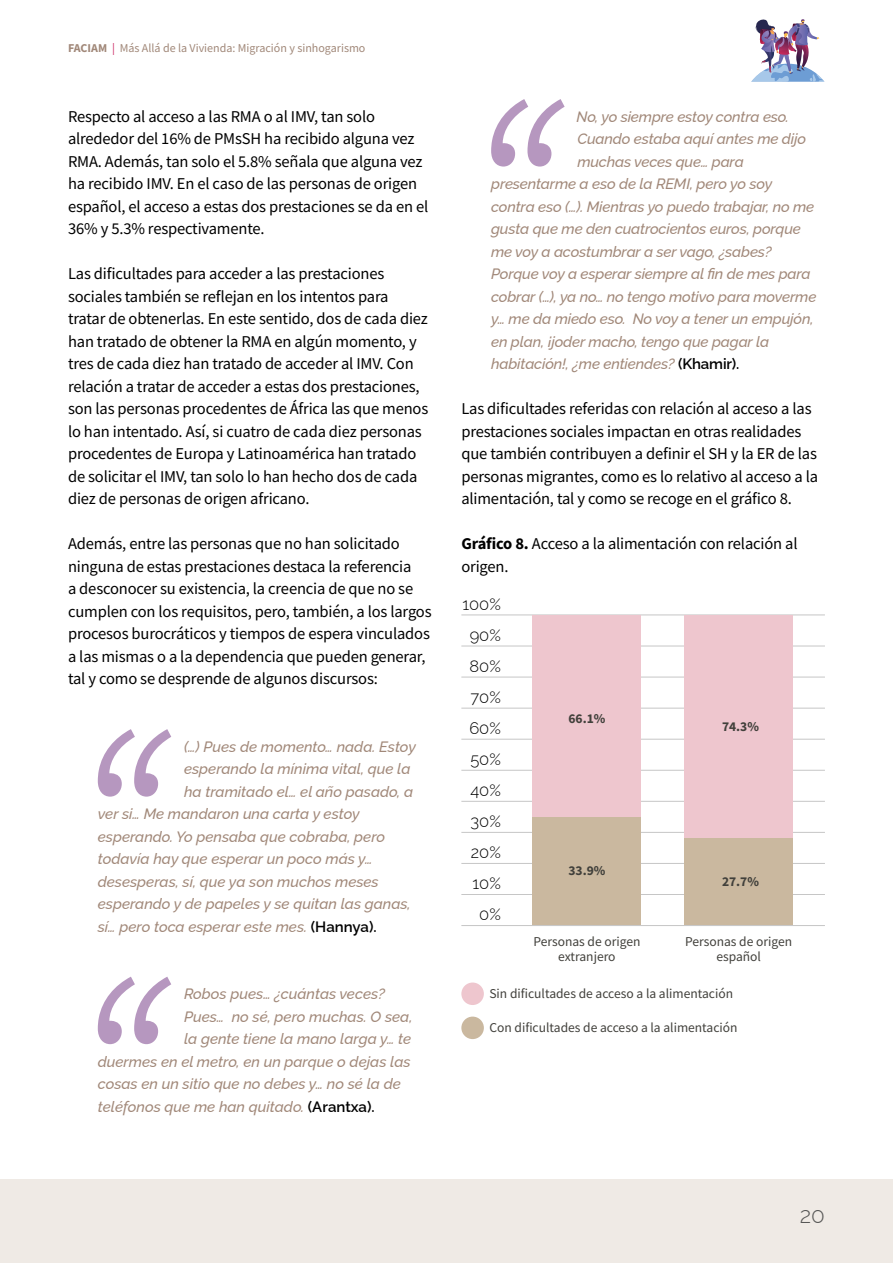
<style>
.page{position:relative;width:893px;height:1263px;background:#fff}
.page>*{position:absolute;margin:0;border:0;box-sizing:border-box;transform-origin:0 0}
.t1{font:300 22.5px "Raleway";color:#575756}
.t2{font:16.5px/22.5px "Source Sans Pro";letter-spacing:-.01em;color:#000}
.t3{font:300 16.5px "Raleway";color:#000}
.t4{font:italic 500 15px "Raleway";letter-spacing:-.01em;color:#a18879}
.t5{font:13.5px/15px "Source Sans Pro";color:#41403b;text-align:center}
.t6{font:700 13.5px "Source Sans Pro";color:#41403b}
.t7{font:12px "Source Sans Pro";color:#a18879}
.s1{font-weight:700}
.s2{color:#ca2561}
.s3{font-weight:600;font-style:normal;color:#000}
</style>
<div class="page">
<div style="left:0;top:1179px;width:893px;height:84px;background:#efeae5"></div>
<img style="left:751px;top:19px;width:73px;height:63px">
<svg style="left:98px;top:729px;width:73px;height:68px"></svg>
<svg style="left:98px;top:977px;width:73px;height:67px"></svg>
<svg style="left:491px;top:99px;width:74px;height:68px"></svg>
<div style="left:461px;top:1016px;width:23px;height:23px;background:#cab89f;border-radius:50%"></div>
<div style="left:461px;top:982px;width:23px;height:23px;background:#eec6ce;border-radius:50%"></div>
<hr style="left:461px;top:925px;width:364px;height:1px;background:#c6c6c6">
<hr style="left:461px;top:894px;width:364px;height:1px;background:#c6c6c6">
<hr style="left:461px;top:863px;width:364px;height:1px;background:#c6c6c6">
<hr style="left:461px;top:832px;width:364px;height:1px;background:#c6c6c6">
<hr style="left:461px;top:801px;width:364px;height:1px;background:#c6c6c6">
<hr style="left:461px;top:770px;width:364px;height:1px;background:#c6c6c6">
<hr style="left:461px;top:739px;width:364px;height:1px;background:#c6c6c6">
<hr style="left:461px;top:708px;width:364px;height:1px;background:#c6c6c6">
<hr style="left:461px;top:677px;width:364px;height:1px;background:#c6c6c6">
<hr style="left:461px;top:646px;width:364px;height:1px;background:#c6c6c6">
<hr style="left:461px;top:615px;width:364px;height:1px;background:#c6c6c6">
<div style="left:532px;top:615px;width:109px;height:207px;background:#eec6ce"></div>
<div style="left:684px;top:615px;width:109px;height:223px;background:#eec6ce"></div>
<div style="left:532px;top:817px;width:109px;height:108px;background:#cab89f"></div>
<div style="left:684px;top:838px;width:109px;height:87px;background:#cab89f"></div>
<p class="t7" style="left:68px;top:40px;width:299px"><span class="s1">FACIAM</span> <span class="s2">|</span> Más Allá de la Vivienda: Migración y sinhogarismo</p>
<p class="t2" style="left:68px;top:105px;width:362px">Respecto al acceso a las RMA o al IMV, tan solo alrededor del 16% de PMsSH ha recibido alguna vez RMA. Además, tan solo el 5.8% señala que alguna vez ha recibido IMV. En el caso de las personas de origen español, el acceso a estas dos prestaciones se da en el 36% y 5.3% respectivamente.</p>
<p class="t2" style="left:68px;top:262px;width:362px">Las dificultades para acceder a las prestaciones sociales también se reflejan en los intentos para tratar de obtenerlas. En este sentido, dos de cada diez han tratado de obtener la RMA en algún momento, y tres de cada diez han tratado de acceder al IMV. Con relación a tratar de acceder a estas dos prestaciones, son las personas procedentes de África las que menos lo han intentado. Así, si cuatro de cada diez personas procedentes de Europa y Latinoamérica han tratado de solicitar el IMV, tan solo lo han hecho dos de cada diez de personas de origen africano.</p>
<p class="t2" style="left:68px;top:532px;width:365px">Además, entre las personas que no han solicitado ninguna de estas prestaciones destaca la referencia<br>a desconocer su existencia, la creencia de que no se cumplen con los requisitos, pero, también, a los largos procesos burocráticos y tiempos de espera vinculados a las mismas o a la dependencia que pueden generar, tal y como se desprende de algunos discursos:</p>
<p class="t4" style="left:184px;top:734px;width:233px">(…) Pues de momento… nada. Estoy</p>
<p class="t4" style="left:184px;top:757px;width:228px">esperando la mínima vital, que la</p>
<p class="t4" style="left:184px;top:779px;width:231px">ha tramitado el… el año pasado, a</p>
<p class="t4" style="left:98px;top:802px;width:263px">ver si… Me mandaron una carta y estoy</p>
<p class="t4" style="left:98px;top:824px;width:289px">esperando. Yo pensaba que cobraba, pero</p>
<p class="t4" style="left:98px;top:847px;width:276px">todavía hay que esperar un poco más y…</p>
<p class="t4" style="left:98px;top:869px;width:282px">desesperas, sí, que ya son muchos meses</p>
<p class="t4" style="left:98px;top:892px;width:314px">esperando y de papeles y se quitan las ganas,</p>
<p class="t4" style="left:98px;top:914px;width:280px">sí… pero toca esperar este mes. <span class="s3">(Hannya).</span></p>
<p class="t4" style="left:184px;top:982px;width:202px">Robos pues… ¿cuántas veces?</p>
<p class="t4" style="left:184px;top:1004px;width:230px">Pues… no sé, pero muchas. O sea,</p>
<p class="t4" style="left:184px;top:1027px;width:229px">la gente tiene la mano larga y… te</p>
<p class="t4" style="left:98px;top:1049px;width:314px">duermes en el metro, en un parque o dejas las</p>
<p class="t4" style="left:98px;top:1072px;width:305px">cosas en un sitio que no debes y… no sé la de</p>
<p class="t4" style="left:98px;top:1094px;width:278px">teléfonos que me han quitado. <span class="s3">(Arantxa).</span></p>
<p class="t4" style="left:577px;top:104px;width:214px">No, yo siempre estoy contra eso.</p>
<p class="t4" style="left:577px;top:127px;width:230px">Cuando estaba aquí antes me dijo</p>
<p class="t4" style="left:577px;top:149px;width:168px">muchas veces que… para</p>
<p class="t4" style="left:491px;top:172px;width:283px">presentarme a eso de la REMI, pero yo soy</p>
<p class="t4" style="left:491px;top:194px;width:325px">contra eso (…). Mientras yo puedo trabajar, no me</p>
<p class="t4" style="left:491px;top:217px;width:311px">gusta que me den cuatrocientos euros, porque</p>
<p class="t4" style="left:491px;top:239px;width:282px">me voy a acostumbrar a ser vago, ¿sabes?</p>
<p class="t4" style="left:491px;top:262px;width:321px">Porque voy a esperar siempre al fin de mes para</p>
<p class="t4" style="left:491px;top:284px;width:327px">cobrar (…), ya no… no tengo motivo para moverme</p>
<p class="t4" style="left:491px;top:307px;width:324px">y… me da miedo eso. No voy a tener un empujón,</p>
<p class="t4" style="left:491px;top:329px;width:280px">en plan, ¡joder macho, tengo que pagar la</p>
<p class="t4" style="left:491px;top:352px;width:250px">habitación!, ¿me entiendes? <span class="s3">(Khamir).</span></p>
<p class="t2" style="left:461px;top:397px;width:358px">Las dificultades referidas con relación al acceso a las prestaciones sociales impactan en otras realidades que también contribuyen a definir el SH y la ER de las personas migrantes, como es lo relativo al acceso a la alimentación, tal y como se recoge en el gráfico 8.</p>
<p class="t2" style="left:461px;top:532px;width:338px"><span class="s1">Gráfico 8.</span> Acceso a la alimentación con relación al origen.</p>
<p class="t3" style="left:462px;top:591px;width:40px">100%</p>
<p class="t3" style="left:470px;top:622px;width:33px">90%</p>
<p class="t3" style="left:470px;top:653px;width:33px">80%</p>
<p class="t3" style="left:471px;top:684px;width:32px">70%</p>
<p class="t3" style="left:469px;top:715px;width:33px">60%</p>
<p class="t3" style="left:470px;top:746px;width:32px">50%</p>
<p class="t3" style="left:470px;top:777px;width:32px">40%</p>
<p class="t3" style="left:471px;top:808px;width:32px">30%</p>
<p class="t3" style="left:471px;top:839px;width:31px">20%</p>
<p class="t3" style="left:473px;top:870px;width:30px">10%</p>
<p class="t3" style="left:479px;top:901px;width:23px">0%</p>
<p class="t6" style="left:568px;top:709px;width:39px">66.1%</p>
<p class="t6" style="left:568px;top:862px;width:39px">33.9%</p>
<p class="t6" style="left:722px;top:717px;width:39px">74.3%</p>
<p class="t6" style="left:722px;top:872px;width:39px">27.7%</p>
<p class="t5" style="left:533px;top:934px;width:109px">Personas de origen extranjero</p>
<p class="t5" style="left:685px;top:934px;width:109px">Personas de origen español</p>
<p class="t5" style="left:489px;top:986px;width:245px">Sin dificultades de acceso a la alimentación</p>
<p class="t5" style="left:489px;top:1020px;width:250px">Con dificultades de acceso a la alimentación</p>
<h1 class="t1" style="left:800px;top:1197px;width:27px">20</h1>
</div>
